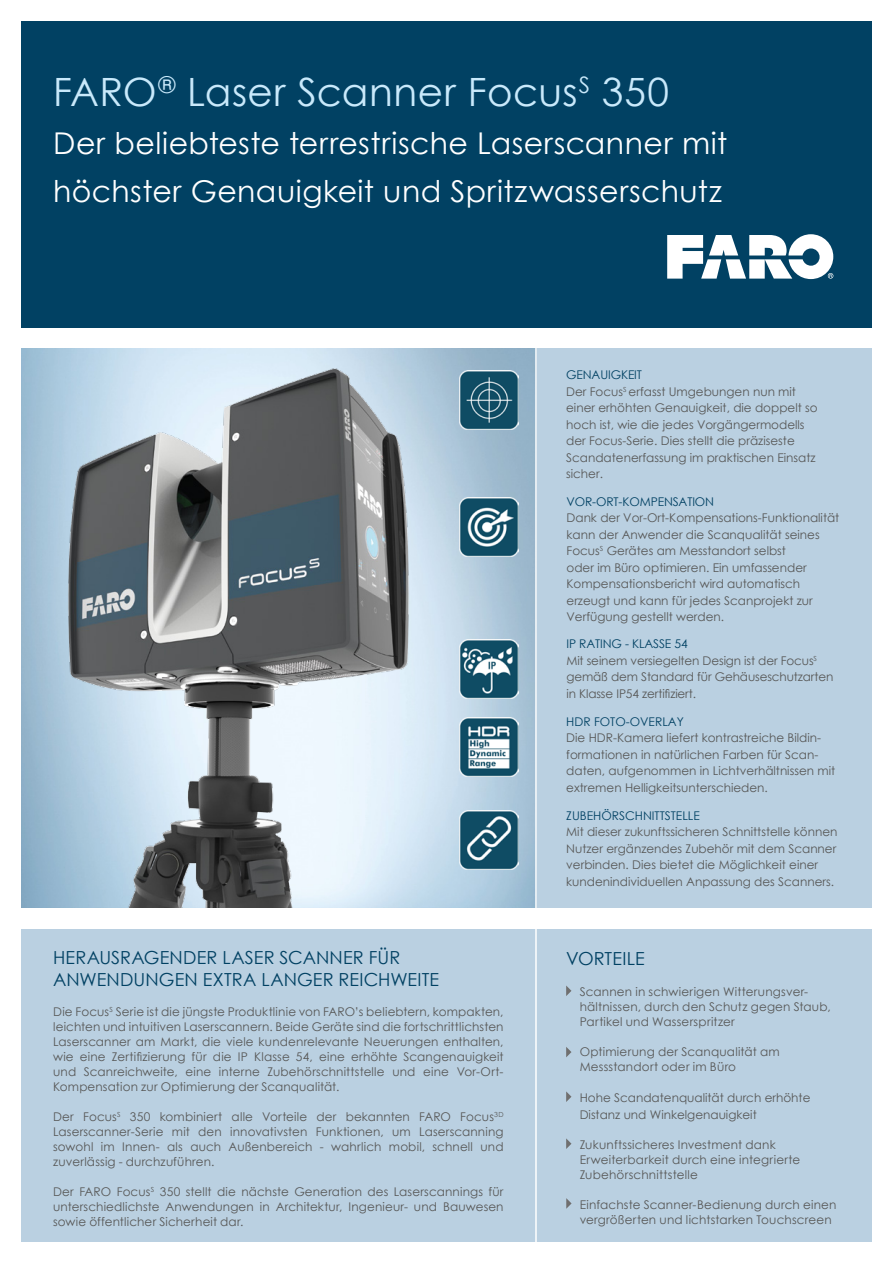
<style>
.page{position:relative;width:893px;height:1263px;background:#fff}
.page>*{position:absolute;margin:0;border:0;box-sizing:border-box;transform-origin:0 0}
.t1{font:39px "Century Gothic";letter-spacing:.01em;color:#c9e9fb}
.t2{font:30px/48px "Century Gothic";letter-spacing:.015em;color:#fff}
.t3{font:18px/21.6px "Century Gothic";letter-spacing:.005em;color:#014163}
.t4{font:12px/16.5px "Century Gothic";color:#575756}
.t5{font:12px/15px "Century Gothic";letter-spacing:.02em;color:#575756}
.t6{font:12px "Century Gothic";color:#014163}
.s1{color:#014163}
</style>
<div class="page">
<div style="left:21px;top:21px;width:851px;height:306px;background:#014163"></div>
<svg style="left:667px;top:234px;width:166px;height:45px"></svg>
<div style="left:21px;top:929px;width:851px;height:313px;background:#bad0e1"></div>
<div style="left:527px;top:348px;width:345px;height:560px;background:#bad0e1"></div>
<img style="left:21px;top:349px;width:514px;height:559px">
<img style="left:45px;top:362px;width:387px;height:546px">
<hr style="left:535px;top:345px;width:2px;height:914px;background:#fff">
<img style="left:459px;top:497px;width:59px;height:60px">
<img style="left:459px;top:371px;width:59px;height:59px">
<img style="left:459px;top:640px;width:59px;height:59px">
<img style="left:459px;top:717px;width:59px;height:60px">
<img style="left:459px;top:811px;width:59px;height:59px">
<svg style="left:566px;top:985px;width:5px;height:11px"></svg>
<svg style="left:566px;top:1047px;width:5px;height:10px"></svg>
<svg style="left:566px;top:1091px;width:5px;height:11px"></svg>
<svg style="left:566px;top:1138px;width:5px;height:11px"></svg>
<svg style="left:566px;top:1198px;width:6px;height:11px"></svg>
<h1 class="t1" style="left:53px;top:64px;width:617px">FARO<sup>®</sup> Laser Scanner Focus<sup>S</sup> 350</h1>
<h2 class="t2" style="left:53px;top:118px;width:676px">Der beliebteste terrestrische Laserscanner mit höchster Genauigkeit und Spritzwasserschutz</h2>
<p class="t4" style="left:566px;top:366px;width:253px"><span class="s1">GENAUIGKEIT<br></span>Der Focus<sup>S</sup> erfasst Umgebungen nun mit einer erhöhten Genauigkeit, die doppelt so hoch ist, wie die jedes Vorgängermodells der Focus-Serie. Dies stellt die präziseste Scandatenerfassung im praktischen Einsatz sicher.</p>
<p class="t6" style="left:566px;top:493px;width:149px">VOR-ORT-KOMPENSATION</p>
<p class="t4" style="left:566px;top:510px;width:274px">Dank der Vor-Ort-Kompensations-Funktionalität kann der Anwender die Scanqualität seines Focus<sup>S</sup> Gerätes am Messtandort selbst<br>oder im Büro optimieren. Ein umfassender Kompensationsbericht wird automatisch erzeugt und kann für jedes Scanprojekt zur Verfügung gestellt werden.</p>
<h3 class="t3" style="left:53px;top:946px;width:387px">HERAUSRAGENDER LASER SCANNER FÜR<br>ANWENDUNGEN EXTRA LANGER REICHWEITE</h3>
<p class="t4" style="left:53px;top:1004px;width:452px;line-height:15px;text-align:justify">Die Focus<sup>S</sup> Serie ist die jüngste Produktlinie von FARO’s beliebtern, kompakten, leichten und intuitiven Laserscannern. Beide Geräte sind die fortschrittlichsten Laserscanner am Markt, die viele kundenrelevante Neuerungen enthalten, wie eine Zertifizierung für die IP Klasse 54, eine erhöhte Scangenauigkeit und Scanreichweite, eine interne Zubehörschnittstelle und eine Vor-Ort-Kompensation zur Optimierung der Scanqualität.</p>
<p class="t4" style="left:53px;top:1109px;width:452px;line-height:15px;text-align:justify">Der Focus<sup>S</sup> 350 kombiniert alle Vorteile der bekannten FARO Focus<sup>3D </sup>Laserscanner-Serie mit den innovativsten Funktionen, um Laserscanning sowohl im Innen- als auch Außenbereich - wahrlich mobil, schnell und zuverlässig - durchzuführen.</p>
<p class="t4" style="left:53px;top:1184px;width:452px;line-height:15px;text-align:justify">Der FARO Focus<sup>S</sup> 350 stellt die nächste Generation des Laserscannings für unterschiedlichste Anwendungen in Architektur, Ingenieur- und Bauwesen sowie öffentlicher Sicherheit dar.</p>
<p class="t4" style="left:566px;top:635px;width:268px"><span class="s1">IP RATING - KLASSE 54<br></span>Mit seinem versiegelten Design ist der Focus<sup>S </sup>gemäß dem Standard für Gehäuseschutzarten in Klasse IP54 zertifiziert.</p>
<p class="t6" style="left:566px;top:713px;width:119px">HDR FOTO-OVERLAY</p>
<p class="t4" style="left:566px;top:729px;width:270px">Die HDR-Kamera liefert kontrastreiche Bildin&shy;formationen in natürlichen Farben für Scan&shy;daten, aufgenommen in Lichtverhältnissen mit extremen Helligkeitsunterschieden.</p>
<p class="t6" style="left:566px;top:807px;width:135px">ZUBEHÖRSCHNITTSTELLE</p>
<p class="t4" style="left:566px;top:824px;width:273px">Mit dieser zukunftssicheren Schnittstelle können Nutzer ergänzendes Zubehör mit dem Scanner verbinden. Dies bietet die Möglichkeit einer kundenindividuellen Anpassung des Scanners.</p>
<h3 class="t3" style="left:566px;top:947px;width:80px">VORTEILE</h3>
<p class="t5" style="left:580px;top:984px;width:253px">Scannen in schwierigen Witterungsver&shy;hältnissen, durch den Schutz gegen Staub,<br>Partikel und Wasserspritzer</p>
<p class="t5" style="left:580px;top:1044px;width:202px">Optimierung der Scanqualität am<br>Messstandort oder im Büro</p>
<p class="t4" style="left:580px;top:1089px;width:232px">Hohe Scandatenqualität durch erhöhte<br>Distanz und Winkelgenauigkeit</p>
<p class="t4" style="left:580px;top:1137px;width:222px;line-height:15px">Zukunftssicheres Investment dank<br>Erweiterbarkeit durch eine integrierte<br>Zubehörschnittstelle</p>
<p class="t4" style="left:580px;top:1197px;width:258px;line-height:15px">Einfachste Scanner-Bedienung durch einen vergrößerten und lichtstarken Touchscreen</p>
</div>
